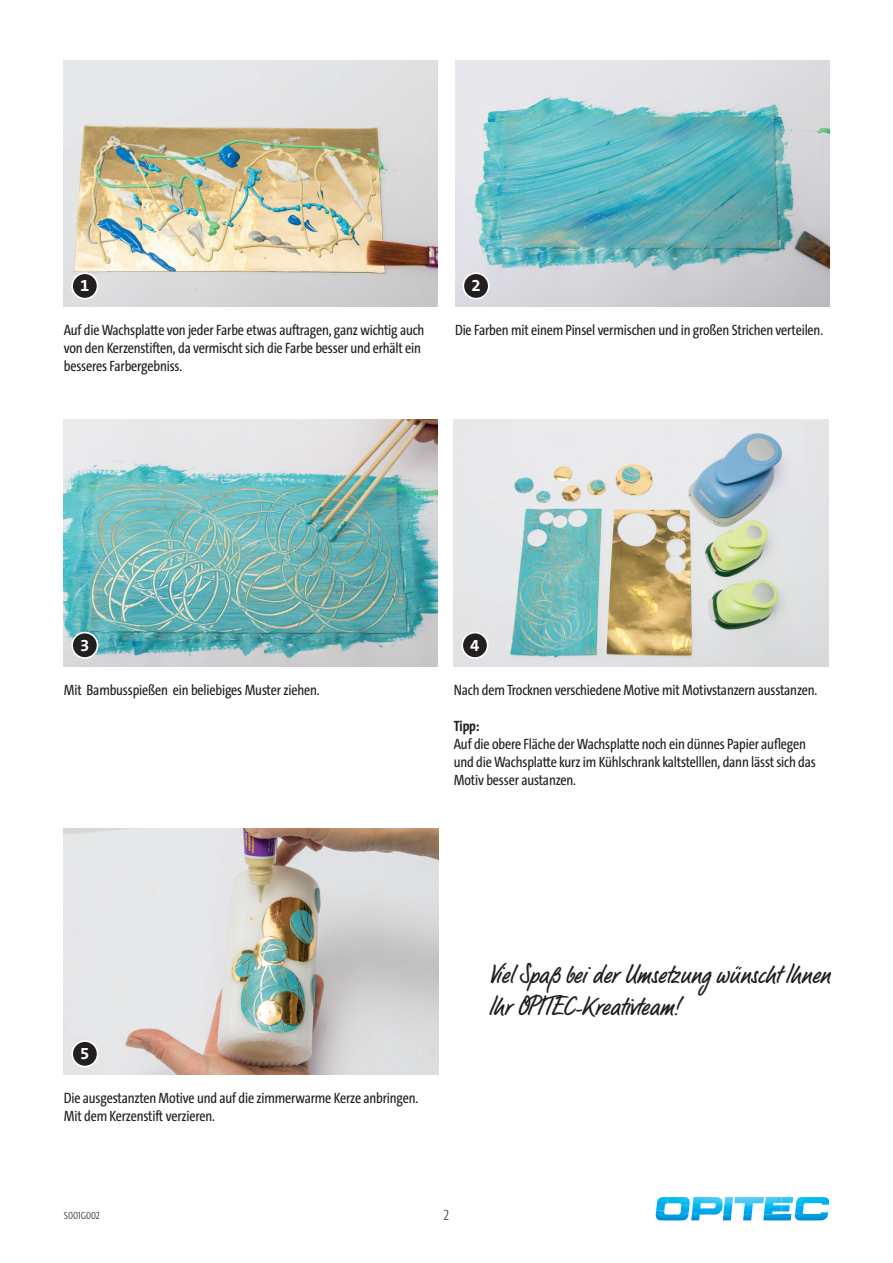
<style>
.page{position:relative;width:893px;height:1263px;background:#fff}
.page>*{position:absolute;margin:0;border:0;box-sizing:border-box;transform-origin:0 0}
.t1{font:27px/32.4px "LP Bambus";color:#231f20}
.t2{font:700 16.8px "The Sans B W7";color:#fff}
.t3{font:15px/18px "The Sans Cd LF5 Plain";letter-spacing:-.01em;color:#231f20}
.t4{font:700 15px "The Sans Cd LF7";color:#231f20}
.t5{font:200 15px "The Sans Cd LF2";color:#231f20}
.t6{font:300 10.5px "The Sans Cd LF3";letter-spacing:-.01em;color:#231f20}
</style>
<div class="page">
<svg style="left:655px;top:1197px;width:175px;height:24px"></svg>
<img style="left:64px;top:60px;width:374px;height:247px">
<img style="left:64px;top:420px;width:374px;height:246px">
<img style="left:454px;top:420px;width:374px;height:246px">
<img style="left:64px;top:828px;width:374px;height:247px">
<img style="left:455px;top:60px;width:374px;height:247px">
<div style="left:72px;top:273px;width:26px;height:26px;background:#231f20;border-radius:50%"></div>
<div style="left:71px;top:272px;width:27px;height:27px;border:2px solid #fff;border-radius:50%"></div>
<div style="left:72px;top:632px;width:26px;height:26px;background:#231f20;border-radius:50%"></div>
<div style="left:71px;top:632px;width:27px;height:27px;border:2px solid #fff;border-radius:50%"></div>
<div style="left:462px;top:632px;width:26px;height:26px;background:#231f20;border-radius:50%"></div>
<div style="left:461px;top:632px;width:27px;height:27px;border:2px solid #fff;border-radius:50%"></div>
<div style="left:72px;top:1041px;width:26px;height:25px;background:#231f20;border-radius:50%"></div>
<div style="left:71px;top:1040px;width:27px;height:27px;border:2px solid #fff;border-radius:50%"></div>
<div style="left:463px;top:273px;width:26px;height:26px;background:#231f20;border-radius:50%"></div>
<div style="left:462px;top:272px;width:28px;height:27px;border:2px solid #fff;border-radius:50%"></div>
<p class="t2" style="left:80px;top:275px;width:11px">1</p>
<p class="t2" style="left:471px;top:275px;width:11px">2</p>
<p class="t3" style="left:64px;top:321px;width:362px">Auf die Wachsplatte von jeder Farbe etwas auftragen, ganz wichtig auch von den Kerzenstiften, da vermischt sich die Farbe besser und erhält ein besseres Farbergebniss.</p>
<p class="t3" style="left:455px;top:321px;width:370px">Die Farben mit einem Pinsel vermischen und in großen Strichen verteilen.</p>
<p class="t2" style="left:80px;top:634px;width:11px">3</p>
<p class="t2" style="left:470px;top:634px;width:11px">4</p>
<p class="t3" style="left:64px;top:680px;width:257px">Mit Bambusspießen ein beliebiges Muster ziehen.</p>
<p class="t3" style="left:454px;top:680px;width:365px">Nach dem Trocknen verschiedene Motive mit Motivstanzern ausstanzen.</p>
<p class="t4" style="left:454px;top:716px;width:27px">Tipp:</p>
<p class="t3" style="left:454px;top:734px;width:363px">Auf die obere Fläche der Wachsplatte noch ein dünnes Papier auflegen und die Wachsplatte kurz im Kühlschrank kaltstelllen, dann lässt sich das<br>Motiv besser austanzen.</p>
<p class="t2" style="left:80px;top:1043px;width:11px">5</p>
<p class="t3" style="left:64px;top:1088px;width:356px">Die ausgestanzten Motive und auf die zimmerwarme Kerze anbringen.<br>Mit dem Kerzenstift verzieren.</p>
<p class="t6" style="left:64px;top:1208px;width:37px">S001G002</p>
<p class="t5" style="left:444px;top:1206px;width:7px">2</p>
<h1 class="t1" style="left:488px;top:960px;width:343px">Viel Spaß bei der Umsetzung wünscht Ihnen<br>Ihr OPITEC-Kreativteam!</h1>
</div>
